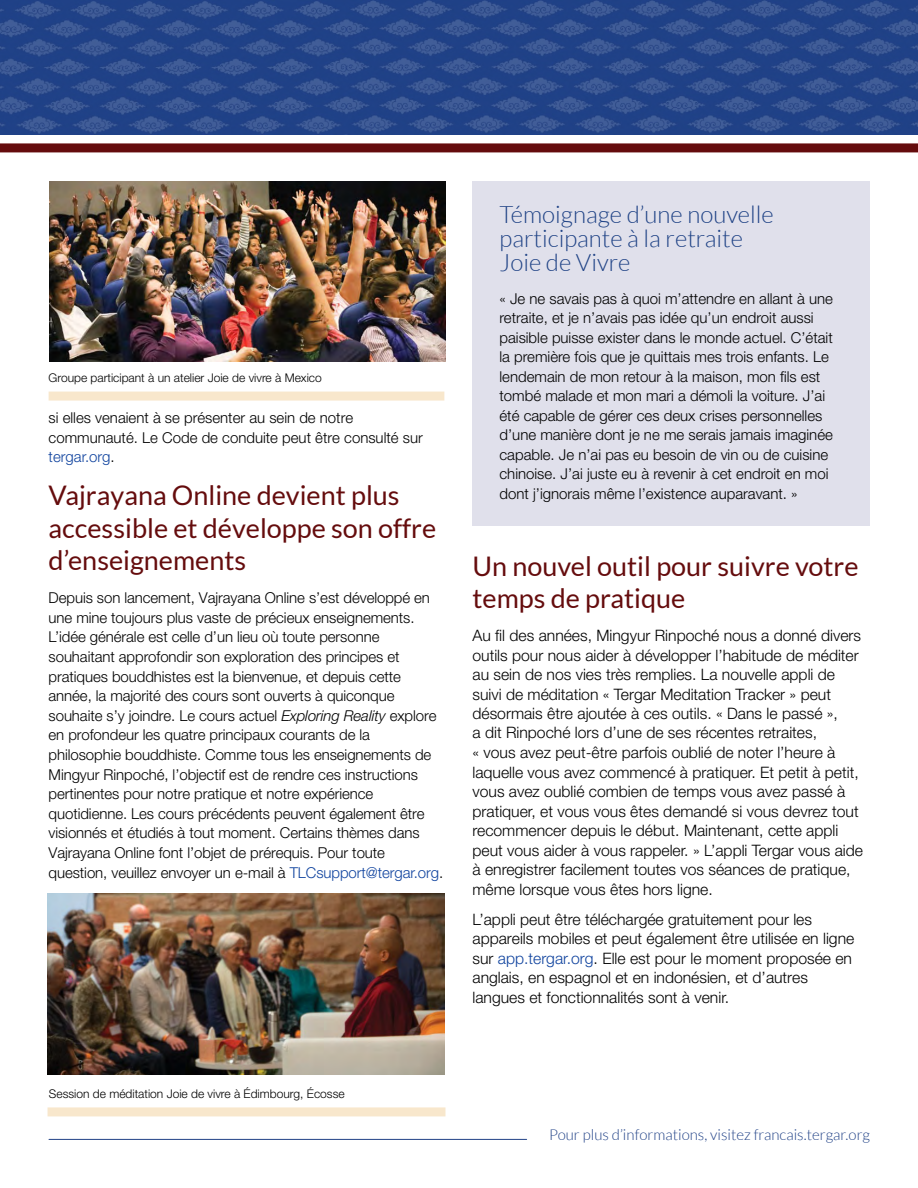
<style>
.page{position:relative;width:918px;height:1188px;background:#fff}
.page>*{position:absolute;margin:0;border:0;box-sizing:border-box;transform-origin:0 0}
.t1{font:27px/32.4px "Lato";color:#650c0d}
.t2{font:300 24px/24px "Lato";color:#204386}
.t3{font:300 15.75px/19.5px "Helvetica Neue LT Std";color:#000}
.t4{font:300 15px/19.6px "Helvetica Neue LT Std";letter-spacing:-.005em;color:#000}
.t5{font:300 15px "Lato";color:#214287}
.t6{font:300 12px "Helvetica Neue LT Std";color:#000}
.s1{color:#11449f}
.s2{font-style:italic}
</style>
<div class="page">
<div style="left:472px;top:181px;width:398px;height:345px;background:#e0e0eb"></div>
<hr style="left:49px;top:1139px;width:478px;height:1px;background:#214287">
<img style="left:49px;top:181px;width:396px;height:180px">
<div style="left:49px;top:392px;width:395px;height:9px;background:#f8e7cc"></div>
<img style="left:48px;top:893px;width:397px;height:182px">
<div style="left:48px;top:1107px;width:397px;height:9px;background:#f8e7cc"></div>
<img style="left:0;top:0;width:918px;height:135px">
<div style="left:0;top:143px;width:918px;height:9px;background:#650c0d"></div>
<p class="t6" style="left:49px;top:370px;width:275px">Groupe participant à un atelier Joie de vivre à Mexico</p>
<p class="t4" style="left:49px;top:408px;width:376px">si elles venaient à se présenter au sein de notre communauté. Le Code de conduite peut être consulté sur <span class="s1">tergar.org</span>.</p>
<h1 class="t1" style="left:49px;top:479px;width:389px">Vajrayana Online devient plus accessible et développe son offre d’enseignements</h1>
<p class="t4" style="left:49px;top:588px;width:396px">Depuis son lancement, Vajrayana Online s’est développé en une mine toujours plus vaste de précieux enseignements.<br>L’idée générale est celle d’un lieu où toute personne souhaitant approfondir son exploration des principes et pratiques bouddhistes est la bienvenue, et depuis cette année, la majorité des cours sont ouverts à quiconque souhaite s’y joindre. Le cours actuel <span class="s2">Exploring Reality</span> explore en profondeur les quatre principaux courants de la philosophie bouddhiste. Comme tous les enseignements de Mingyur Rinpoché, l’objectif est de rendre ces instructions pertinentes pour notre pratique et notre expérience quotidienne. Les cours précédents peuvent également être visionnés et étudiés à tout moment. Certains thèmes dans Vajrayana Online font l’objet de prérequis. Pour toute question, veuillez envoyer un e-mail à <span class="s1">TLCsupport@tergar.org</span>.</p>
<h2 class="t2" style="left:500px;top:202px;width:276px">Témoignage d’une nouvelle participante à la retraite<br>Joie de Vivre</h2>
<p class="t4" style="left:500px;top:288px;width:335px">« Je ne savais pas à quoi m’attendre en allant à une retraite, et je n’avais pas idée qu’un endroit aussi paisible puisse exister dans le monde actuel. C’était la première fois que je quittais mes trois enfants. Le lendemain de mon retour à la maison, mon fils est tombé malade et mon mari a démoli la voiture. J’ai été capable de gérer ces deux crises personnelles d’une manière dont je ne me serais jamais imaginée capable. Je n’ai pas eu besoin de vin ou de cuisine chinoise. J’ai juste eu à revenir à cet endroit en moi dont j’ignorais même l’existence auparavant. »</p>
<h1 class="t1" style="left:472px;top:550px;width:388px">Un nouvel outil pour suivre votre temps de pratique</h1>
<p class="t3" style="left:472px;top:625px;width:392px">Au fil des années, Mingyur Rinpoché nous a donné divers outils pour nous aider à développer l’habitude de méditer au sein de nos vies très remplies. La nouvelle appli de suivi de méditation « Tergar Meditation Tracker » peut désormais être ajoutée à ces outils. « Dans le passé »,<br>a dit Rinpoché lors d’une de ses récentes retraites,<br>« vous avez peut-être parfois oublié de noter l’heure à laquelle vous avez commencé à pratiquer. Et petit à petit, vous avez oublié combien de temps vous avez passé à pratiquer, et vous vous êtes demandé si vous devrez tout recommencer depuis le début. Maintenant, cette appli peut vous aider à vous rappeler. » L’appli Tergar vous aide à enregistrer facilement toutes vos séances de pratique, même lorsque vous êtes hors ligne.</p>
<p class="t3" style="left:472px;top:909px;width:383px">L’appli peut être téléchargée gratuitement pour les appareils mobiles et peut également être utilisée en ligne sur <span class="s1">app.tergar.org</span>. Elle est pour le moment proposée en anglais, en espagnol et en indonésien, et d’autres langues et fonctionnalités sont à venir.</p>
<p class="t6" style="left:49px;top:1086px;width:297px">Session de méditation Joie de vivre à Édimbourg, Écosse</p>
<p class="t5" style="left:549px;top:1126px;width:323px">Pour plus d’informations, visitez francais.tergar.org</p>
</div>
